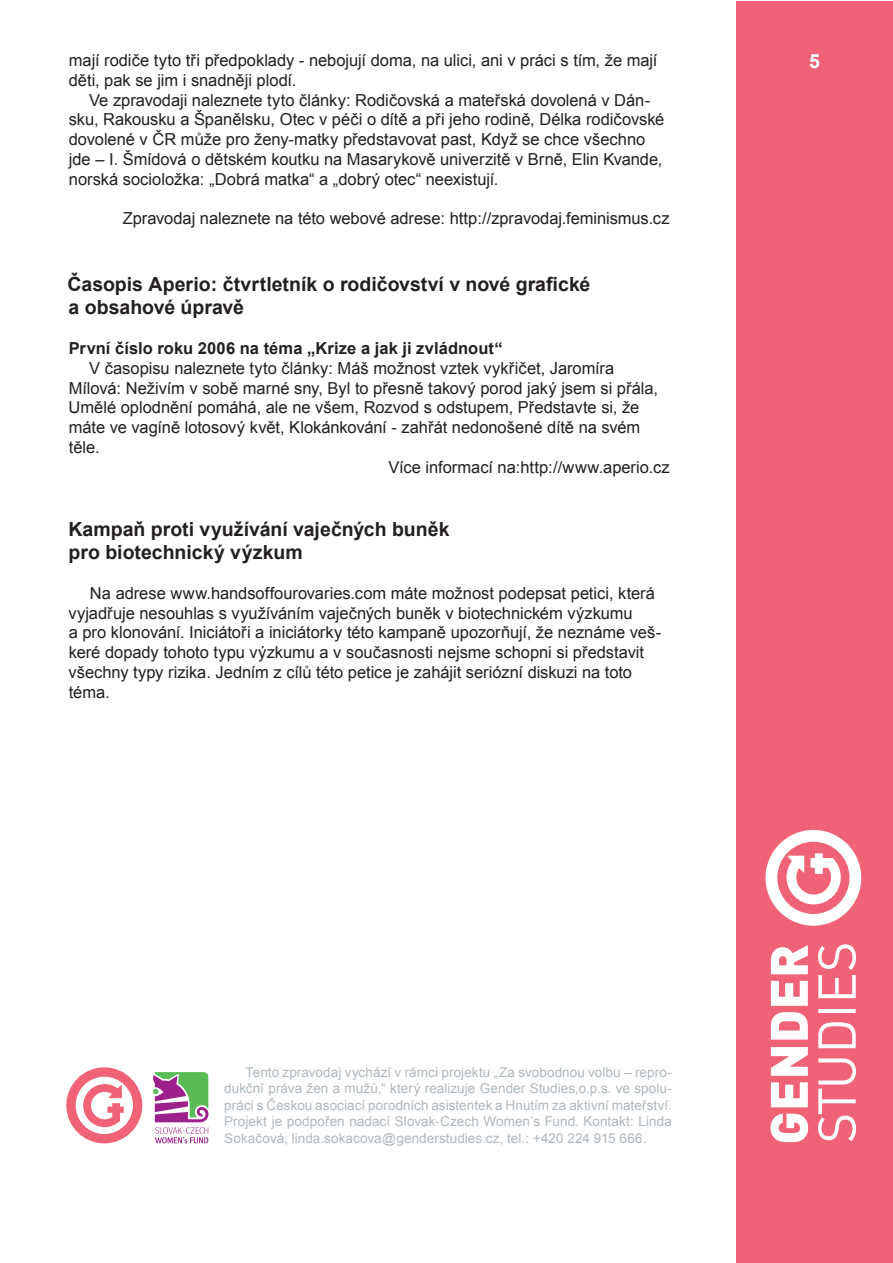
<style>
.page{position:relative;width:893px;height:1263px;background:#fff}
.page>*{position:absolute;margin:0;border:0;box-sizing:border-box;transform-origin:0 0}
.t1{font:700 19.5px/23.4px "Arial";color:#231f20}
.t2{font:700 19.5px "Arial";color:#fff}
.t3{font:16.5px/19.8px "Arial";letter-spacing:-.005em;color:#231f20}
.t4{font:700 16.5px "Arial";letter-spacing:.005em;color:#231f20}
.t5{font:13.5px/16.5px "Arial";letter-spacing:.005em;color:#aeb8be;text-align:justify}
</style>
<div class="page">
<div style="left:736px;top:1px;width:157px;height:1262px;background:#f06377"></div>
<svg style="left:765px;top:830px;width:96px;height:312px"></svg>
<svg style="left:153px;top:1072px;width:56px;height:71px"></svg>
<div style="left:66px;top:1067px;width:76px;height:76px;background:#f06377;border-radius:50%"></div>
<div style="left:76px;top:1077px;width:57px;height:57px;background:#fff;border-radius:50%"></div>
<svg style="left:83px;top:1084px;width:41px;height:43px"></svg>
<p class="t3" style="left:69px;top:50px;width:590px">mají rodiče tyto tři předpoklady - nebojují doma, na ulici, ani v práci s tím, že mají</p>
<p class="t2" style="left:809px;top:49px;width:12px">5</p>
<p class="t3" style="left:69px;top:70px;width:229px">děti, pak se jim i snadněji plodí.</p>
<p class="t3" style="left:89px;top:90px;width:563px">Ve zpravodaji naleznete tyto články: Rodičovská a mateřská dovolená v Dán-</p>
<p class="t3" style="left:69px;top:110px;width:597px">sku, Rakousku a Španělsku, Otec v péči o dítě a při jeho rodině, Délka rodičovské</p>
<p class="t3" style="left:69px;top:130px;width:578px">dovolené v ČR může pro ženy-matky představovat past, Když se chce všechno</p>
<p class="t3" style="left:69px;top:149px;width:595px">jde – I. Šmídová o dětském koutku na Masarykově univerzitě v Brně, Elin Kvande,</p>
<p class="t3" style="left:69px;top:169px;width:431px">norská socioložka: „Dobrá matka“ a „dobrý otec“ neexistují.</p>
<p class="t3" style="left:123px;top:209px;width:548px">Zpravodaj naleznete na této webové adrese: http://zpravodaj.feminismus.cz</p>
<p class="t1" style="left:67px;top:273px;width:524px">Časopis Aperio: čtvrtletník o rodičovství v nové grafické a obsahové úpravě</p>
<p class="t4" style="left:69px;top:337px;width:435px">První číslo roku 2006 na téma „Krize a jak ji zvládnout“</p>
<p class="t3" style="left:89px;top:358px;width:527px">V časopisu naleznete tyto články: Máš možnost vztek vykřičet, Jaromíra</p>
<p class="t3" style="left:69px;top:378px;width:591px">Mílová: Neživím v sobě marné sny, Byl to přesně takový porod jaký jsem si přála,</p>
<p class="t3" style="left:68px;top:398px;width:572px">Umělé oplodnění pomáhá, ale ne všem, Rozvod s odstupem, Představte si, že</p>
<p class="t3" style="left:69px;top:418px;width:573px">máte ve vagíně lotosový květ, Klokánkování - zahřát nedonošené dítě na svém</p>
<p class="t3" style="left:69px;top:437px;width:32px">těle.</p>
<p class="t3" style="left:388px;top:457px;width:283px">Více informací na:http://www.aperio.cz</p>
<p class="t1" style="left:69px;top:518px;width:382px">Kampaň proti využívání vaječných buněk pro biotechnický výzkum</p>
<p class="t3" style="left:68px;top:583px;width:594px;text-indent:22px">Na adrese www.handsoffourovaries.com máte možnost podepsat petici, která vyjadřuje nesouhlas s využíváním vaječných buněk v biotechnickém výzkumu<br>a pro klonování. Iniciátoři a iniciátorky této kampaně upozorňují, že neznáme veš&shy;keré dopady tohoto typu výzkumu a v současnosti nejsme schopni si představit všechny typy rizika. Jedním z cílů této petice je zahájit seriózní diskuzi na toto téma.</p>
<p class="t5" style="left:224px;top:1064px;width:449px;text-indent:21px">Tento zpravodaj vychází v rámci projektu „Za svobodnou volbu – repro&shy;dukční práva žen a mužů,“ který realizuje Gender Studies,o.p.s. ve spolu&shy;práci s Českou asociací porodních asistentek a Hnutím za aktivní mateřství.<br>Projekt je podpořen nadací Slovak-Czech Women´s Fund. Kontakt: Linda Sokačová, linda.sokacova@genderstudies.cz, tel.: +420 224 915 666.</p>
</div>
